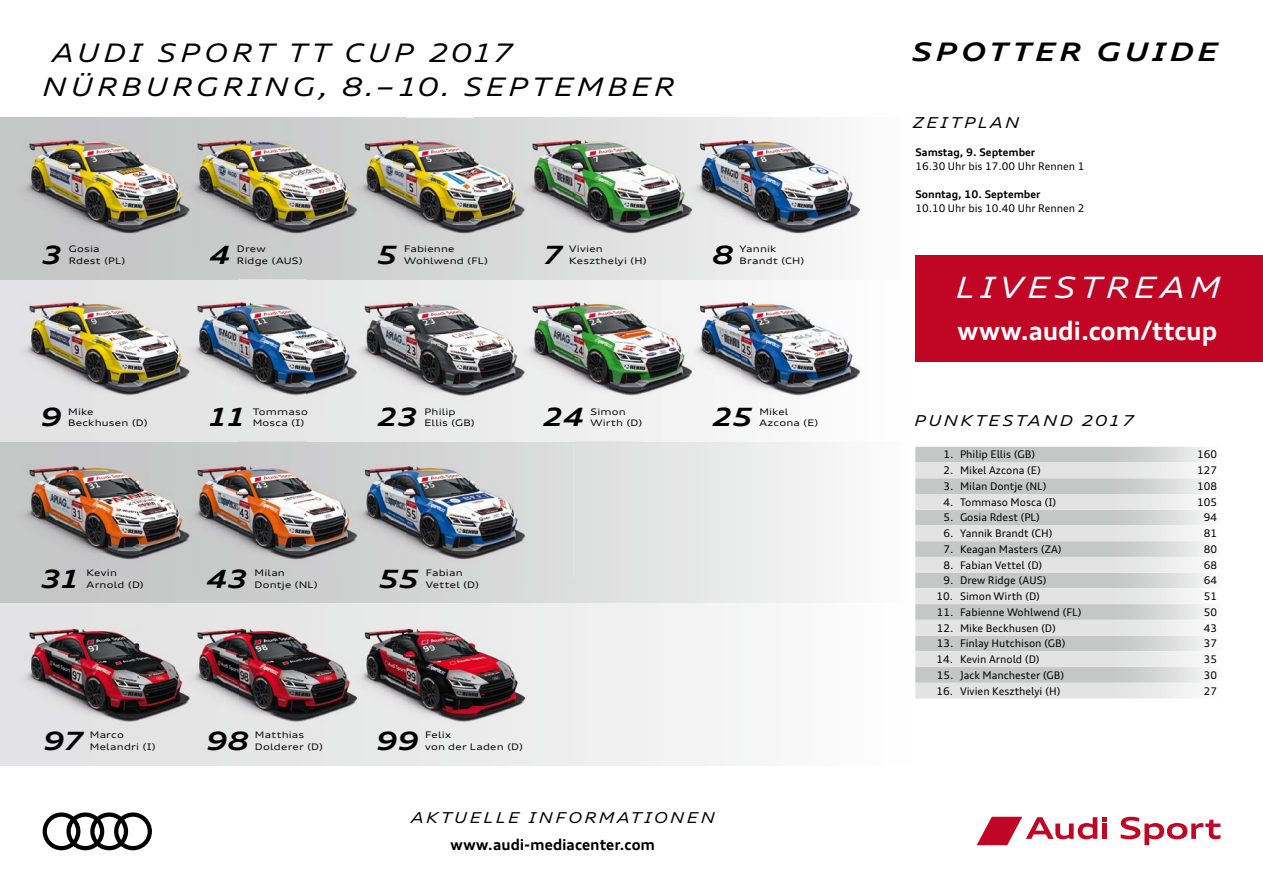
<style>
.page{position:relative;width:1263px;height:893px;background:#fff}
.page>*{position:absolute;margin:0;border:0;box-sizing:border-box;transform-origin:0 0}
.t1{font:italic expanded 29.4px "Audi Type";letter-spacing:.14em;color:#fff}
.t2{font:italic expanded 25.5px/34.5px "Audi Type";letter-spacing:.145em;color:#000}
.t3{font:700 25.5px "Audi Type";letter-spacing:-.01em;color:#fff}
.t4{font:italic 700 expanded 25.5px "Audi Type";letter-spacing:.15em;color:#000}
.t5{font:italic 700 expanded 25.2px "Audi Type";letter-spacing:-.05em;color:#000}
.t6{font:italic expanded 15px "Audi Type";letter-spacing:.15em;color:#000}
.t7{font:700 15px "Audi Type";color:#000}
.t8{font:10.5px "Audi Type";color:#000}
.t9{font:700 10.5px "Audi Type";color:#000}
.t10{font:expanded 9px/11.7px "Audi Type";letter-spacing:.025em;color:#000}
</style>
<div class="page">
<svg style="left:573px;top:442px;width:257px;height:161px"></svg>
<div style="left:573px;top:603px;width:150px;height:162px;background:#f1f1f1"></div>
<div style="left:915px;top:255px;width:348px;height:106px;background:#c10524"></div>
<svg style="left:915px;top:447px;width:294px;height:15px;background:#cbcccc"></svg>
<svg style="left:915px;top:462px;width:294px;height:236px;background:#dadadb"></svg>
<img style="left:741px;top:117px;width:120px;height:279px">
<img style="left:406px;top:118px;width:68px;height:323px">
<img style="left:406px;top:442px;width:167px;height:323px">
<img style="left:0;top:117px;width:139px;height:648px">
<img style="left:0;top:280px;width:139px;height:1px">
<img style="left:573px;top:279px;width:168px;height:162px">
<img style="left:474px;top:279px;width:99px;height:138px">
<img style="left:238px;top:118px;width:69px;height:323px">
<img style="left:139px;top:117px;width:99px;height:324px">
<img style="left:238px;top:280px;width:69px;height:1px">
<img style="left:307px;top:279px;width:99px;height:138px">
<img style="left:139px;top:280px;width:99px;height:1px">
<img style="left:741px;top:280px;width:167px;height:1px">
<img style="left:642px;top:280px;width:99px;height:1px">
<img style="left:238px;top:579px;width:69px;height:186px">
<img style="left:139px;top:579px;width:99px;height:187px">
<img style="left:307px;top:579px;width:99px;height:187px">
<img style="left:307px;top:117px;width:99px;height:162px">
<img style="left:0;top:441px;width:139px;height:1px">
<img style="left:573px;top:118px;width:69px;height:161px">
<img style="left:642px;top:117px;width:99px;height:162px">
<img style="left:474px;top:117px;width:99px;height:162px">
<img style="left:139px;top:442px;width:267px;height:137px">
<img style="left:238px;top:441px;width:69px;height:1px">
<svg style="left:43px;top:812px;width:109px;height:38px"></svg>
<svg style="left:1121px;top:817px;width:99px;height:28px"></svg>
<svg style="left:977px;top:817px;width:130px;height:28px"></svg>
<h2 class="t2" style="left:43px;top:34px;width:633px;text-indent:10px">AUDI SPORT TT CUP 2017<br>NÜRBURGRING, 8.– 10. SEPTEMBER</h2>
<h3 class="t5" style="left:41px;top:238px;width:23px">3</h3>
<p class="t10" style="left:69px;top:243px;width:58px">Gosia<br>Rdest (PL)</p>
<h3 class="t5" style="left:209px;top:238px;width:23px">4</h3>
<p class="t10" style="left:237px;top:243px;width:67px">Drew<br>Ridge (AUS)</p>
<h3 class="t5" style="left:376px;top:238px;width:23px">5</h3>
<p class="t10" style="left:404px;top:243px;width:86px">Fabienne<br>Wohlwend (FL)</p>
<h3 class="t5" style="left:541px;top:238px;width:23px">7</h3>
<p class="t10" style="left:569px;top:243px;width:79px">Vivien<br>Keszthelyi (H)</p>
<h3 class="t5" style="left:712px;top:238px;width:23px">8</h3>
<p class="t10" style="left:740px;top:243px;width:66px">Yannik<br>Brandt (CH)</p>
<h3 class="t5" style="left:40px;top:400px;width:23px">9</h3>
<p class="t10" style="left:68px;top:405px;width:81px">Mike<br>Beckhusen (D)</p>
<h3 class="t5" style="left:207px;top:400px;width:41px">11</h3>
<p class="t10" style="left:253px;top:405px;width:57px">Tommaso<br>Mosca (I)</p>
<h3 class="t5" style="left:377px;top:400px;width:43px">23</h3>
<p class="t10" style="left:424px;top:405px;width:52px">Philip<br>Ellis (GB)</p>
<h3 class="t5" style="left:542px;top:400px;width:43px">24</h3>
<p class="t10" style="left:590px;top:405px;width:54px">Simon<br>Wirth (D)</p>
<h3 class="t5" style="left:712px;top:400px;width:43px">25</h3>
<p class="t10" style="left:759px;top:405px;width:61px">Mikel<br>Azcona (E)</p>
<h3 class="t5" style="left:40px;top:561px;width:42px">31</h3>
<p class="t10" style="left:87px;top:567px;width:59px">Kevin<br>Arnold (D)</p>
<h3 class="t5" style="left:206px;top:561px;width:44px">43</h3>
<p class="t10" style="left:255px;top:567px;width:65px">Milan<br>Dontje (NL)</p>
<h3 class="t5" style="left:378px;top:561px;width:43px">55</h3>
<p class="t10" style="left:426px;top:567px;width:55px">Fabian<br>Vettel (D)</p>
<h3 class="t5" style="left:43px;top:724px;width:42px">97</h3>
<p class="t10" style="left:90px;top:729px;width:67px">Marco<br>Melandri (I)</p>
<h3 class="t5" style="left:206px;top:724px;width:44px">98</h3>
<p class="t10" style="left:255px;top:729px;width:70px">Matthias<br>Dolderer (D)</p>
<h3 class="t5" style="left:376px;top:724px;width:44px">99</h3>
<p class="t10" style="left:425px;top:729px;width:99px">Felix<br>von der Laden (D)</p>
<h3 class="t6" style="left:411px;top:808px;width:306px">AKTUELLE INFORMATIONEN</h3>
<h3 class="t7" style="left:451px;top:835px;width:206px">www.audi-mediacenter.com</h3>
<h2 class="t4" style="left:912px;top:34px;width:308px">SPOTTER GUIDE</h2>
<h3 class="t6" style="left:913px;top:112px;width:108px">ZEITPLAN</h3>
<p class="t9" style="left:915px;top:146px;width:121px">Samstag, 9. September</p>
<p class="t8" style="left:915px;top:160px;width:171px">16.30 Uhr bis 17.00 Uhr Rennen 1</p>
<p class="t9" style="left:915px;top:188px;width:127px">Sonntag, 10. September</p>
<p class="t8" style="left:915px;top:202px;width:171px">10.10 Uhr bis 10.40 Uhr Rennen 2</p>
<h1 class="t1" style="left:956px;top:267px;width:267px">LIVESTREAM</h1>
<h2 class="t3" style="left:957px;top:315px;width:261px">www.audi.com/ttcup</h2>
<h3 class="t6" style="left:914px;top:410px;width:221px">PUNKTESTAND 2017</h3>
<p class="t8" style="left:943px;top:448px;width:93px">1. Philip Ellis (GB)</p>
<p class="t8" style="left:1197px;top:448px;width:21px">160</p>
<p class="t8" style="left:943px;top:464px;width:99px">2. Mikel Azcona (E)</p>
<p class="t8" style="left:1197px;top:464px;width:21px">127</p>
<p class="t8" style="left:943px;top:480px;width:105px">3. Milan Dontje (NL)</p>
<p class="t8" style="left:1197px;top:480px;width:21px">108</p>
<p class="t8" style="left:943px;top:495px;width:114px">4. Tommaso Mosca (I)</p>
<p class="t8" style="left:1197px;top:495px;width:21px">105</p>
<p class="t8" style="left:943px;top:511px;width:98px">5. Gosia Rdest (PL)</p>
<p class="t8" style="left:1204px;top:511px;width:15px">94</p>
<p class="t8" style="left:943px;top:527px;width:111px">6. Yannik Brandt (CH)</p>
<p class="t8" style="left:1204px;top:527px;width:15px">81</p>
<p class="t8" style="left:943px;top:543px;width:120px">7. Keagan Masters (ZA)</p>
<p class="t8" style="left:1204px;top:543px;width:15px">80</p>
<p class="t8" style="left:943px;top:558px;width:100px">8. Fabian Vettel (D)</p>
<p class="t8" style="left:1204px;top:558px;width:15px">68</p>
<p class="t8" style="left:943px;top:574px;width:105px">9. Drew Ridge (AUS)</p>
<p class="t8" style="left:1204px;top:574px;width:15px">64</p>
<p class="t8" style="left:936px;top:590px;width:105px">10. Simon Wirth (D)</p>
<p class="t8" style="left:1204px;top:590px;width:15px">51</p>
<p class="t8" style="left:937px;top:606px;width:146px">11. Fabienne Wohlwend (FL)</p>
<p class="t8" style="left:1204px;top:606px;width:15px">50</p>
<p class="t8" style="left:937px;top:621px;width:121px">12. Mike Beckhusen (D)</p>
<p class="t8" style="left:1204px;top:621px;width:15px">43</p>
<p class="t8" style="left:937px;top:637px;width:130px">13. Finlay Hutchison (GB)</p>
<p class="t8" style="left:1204px;top:637px;width:15px">37</p>
<p class="t8" style="left:936px;top:653px;width:105px">14. Kevin Arnold (D)</p>
<p class="t8" style="left:1204px;top:653px;width:15px">35</p>
<p class="t8" style="left:937px;top:669px;width:129px">15. Jack Manchester (GB)</p>
<p class="t8" style="left:1204px;top:669px;width:15px">30</p>
<p class="t8" style="left:936px;top:684px;width:125px">16. Vivien Keszthelyi (H)</p>
<p class="t8" style="left:1204px;top:684px;width:15px">27</p>
</div>
